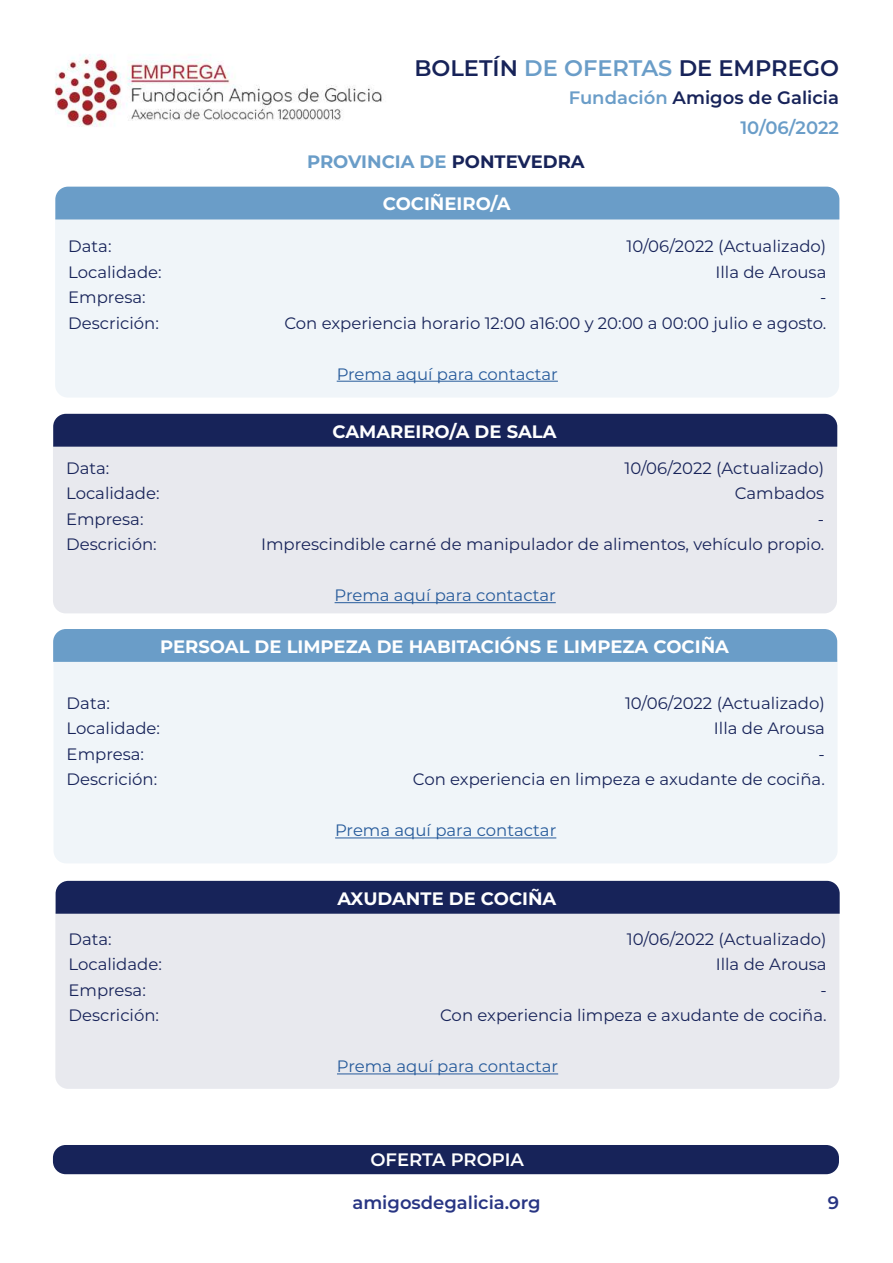
<style>
.page{position:relative;width:893px;height:1263px;background:#fff}
.page>*{position:absolute;margin:0;border:0;box-sizing:border-box;transform-origin:0 0}
.t1{font:600 22.5px "Montserrat";color:#172359}
.t2{font:700 18px "Montserrat";color:#fff}
.t3{font:600 18px/30.3px "Montserrat";color:#6a9dc8;text-align:right}
.t4{font:700 18px "Montserrat";color:#6a9dc8}
.t5{font:600 18px "Montserrat";color:#283583}
.t6{font:600 18px "Montserrat";color:#fff}
.t7{font:16.5px "Montserrat";color:#172359}
.t8{font:16.5px "Montserrat";color:#275b9b}
.s1{color:#6a9dc8}
.s2{color:#172359}
</style>
<div class="page">
<img style="left:55px;top:54px;width:327px;height:73px">
<div style="left:54px;top:659px;width:784px;height:204px;background:#f0f5f9"></div>
<div style="left:53px;top:629px;width:784px;height:33px;background:#6a9dc8"></div>
<hr style="left:335px;top:837px;width:221px;height:1px;background:#275b9b">
<div style="left:53px;top:1145px;width:786px;height:29px;background:#172359;border-radius:13px"></div>
<div style="left:55px;top:219px;width:784px;height:178px;background:#f0f5f9"></div>
<div style="left:55px;top:187px;width:784px;height:32px;background:#6a9dc8"></div>
<hr style="left:337px;top:381px;width:221px;height:1px;background:#275b9b">
<div style="left:53px;top:447px;width:784px;height:166px;background:#e8e9ee"></div>
<div style="left:53px;top:414px;width:784px;height:33px;background:#172359"></div>
<hr style="left:335px;top:602px;width:221px;height:1px;background:#275b9b">
<div style="left:55px;top:912px;width:784px;height:177px;background:#e8e9ee"></div>
<div style="left:56px;top:881px;width:784px;height:33px;background:#172359"></div>
<hr style="left:337px;top:1073px;width:221px;height:1px;background:#275b9b">
<h1 class="t1" style="left:414px;top:52px;width:426px">BOLETÍN <span class="s1">DE OFERTAS</span> DE EMPREGO</h1>
<p class="t3" style="left:569px;top:81px;width:272px">Fundación <span class="s2">Amigos de Galicia<br></span>10/06/2022</p>
<p class="t4" style="left:307px;top:148px;width:279px">PROVINCIA DE <span class="s2">PONTEVEDRA</span></p>
<p class="t2" style="left:383px;top:191px;width:129px">COCIÑEIRO/A</p>
<p class="t7" style="left:68px;top:235px;width:45px">Data:</p>
<p class="t7" style="left:627px;top:235px;width:201px">10/06/2022 (Actualizado)</p>
<p class="t7" style="left:68px;top:260px;width:95px">Localidade:</p>
<p class="t7" style="left:715px;top:260px;width:112px">Illa de Arousa</p>
<p class="t7" style="left:68px;top:286px;width:79px">Empresa:</p>
<p class="t7" style="left:820px;top:286px;width:8px">-</p>
<p class="t7" style="left:68px;top:311px;width:92px">Descrición:</p>
<p class="t7" style="left:284px;top:311px;width:543px">Con experiencia horario 12:00 a16:00 y 20:00 a 00:00 julio e agosto.</p>
<p class="t8" style="left:337px;top:362px;width:223px">Prema aquí para contactar</p>
<p class="t2" style="left:332px;top:418px;width:226px">CAMAREIRO/A DE SALA</p>
<p class="t7" style="left:66px;top:456px;width:45px">Data:</p>
<p class="t7" style="left:624px;top:456px;width:201px">10/06/2022 (Actualizado)</p>
<p class="t7" style="left:66px;top:482px;width:95px">Localidade:</p>
<p class="t7" style="left:735px;top:482px;width:91px">Cambados</p>
<p class="t7" style="left:66px;top:507px;width:79px">Empresa:</p>
<p class="t7" style="left:818px;top:507px;width:8px">-</p>
<p class="t7" style="left:66px;top:533px;width:92px">Descrición:</p>
<p class="t7" style="left:261px;top:533px;width:565px">Imprescindible carné de manipulador de alimentos, vehículo propio.</p>
<p class="t8" style="left:335px;top:584px;width:223px">Prema aquí para contactar</p>
<p class="t2" style="left:160px;top:633px;width:570px">PERSOAL DE LIMPEZA DE HABITACIÓNS E LIMPEZA COCIÑA</p>
<p class="t7" style="left:67px;top:692px;width:45px">Data:</p>
<p class="t7" style="left:625px;top:692px;width:201px">10/06/2022 (Actualizado)</p>
<p class="t7" style="left:67px;top:717px;width:95px">Localidade:</p>
<p class="t7" style="left:714px;top:717px;width:112px">Illa de Arousa</p>
<p class="t7" style="left:67px;top:742px;width:79px">Empresa:</p>
<p class="t7" style="left:818px;top:742px;width:8px">-</p>
<p class="t7" style="left:67px;top:768px;width:92px">Descrición:</p>
<p class="t7" style="left:413px;top:768px;width:413px">Con experiencia en limpeza e axudante de cociña.</p>
<p class="t8" style="left:335px;top:819px;width:223px">Prema aquí para contactar</p>
<p class="t2" style="left:337px;top:885px;width:220px">AXUDANTE DE COCIÑA</p>
<p class="t7" style="left:68px;top:927px;width:45px">Data:</p>
<p class="t7" style="left:627px;top:927px;width:201px">10/06/2022 (Actualizado)</p>
<p class="t7" style="left:68px;top:953px;width:95px">Localidade:</p>
<p class="t7" style="left:716px;top:953px;width:112px">Illa de Arousa</p>
<p class="t7" style="left:68px;top:978px;width:79px">Empresa:</p>
<p class="t7" style="left:820px;top:978px;width:8px">-</p>
<p class="t7" style="left:68px;top:1004px;width:92px">Descrición:</p>
<p class="t7" style="left:440px;top:1004px;width:388px">Con experiencia limpeza e axudante de cociña.</p>
<p class="t8" style="left:337px;top:1055px;width:223px">Prema aquí para contactar</p>
<p class="t6" style="left:370px;top:1147px;width:155px">OFERTA PROPIA</p>
<p class="t5" style="left:352px;top:1190px;width:190px">amigosdegalicia.org</p>
<p class="t5" style="left:828px;top:1190px;width:13px">9</p>
</div>
